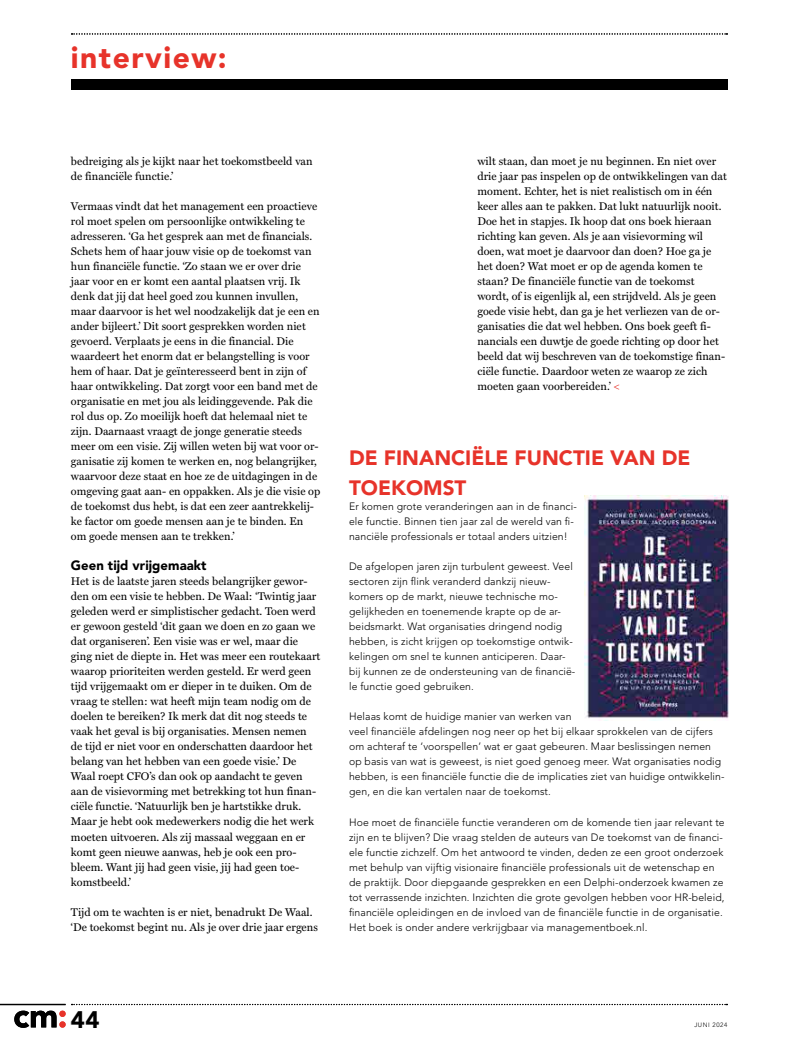
<style>
.page{position:relative;width:798px;height:1053px;background:#fff}
.page>*{position:absolute;margin:0;border:0;box-sizing:border-box;transform-origin:0 0}
.t1{font:900 30px "Avenir LT Std";letter-spacing:.05em;color:#e7332a}
.t2{font:900 23.75px "Avenir LT Std";color:#000}
.t3{font:900 20.62px/30px "Avenir LT Std";color:#e7332a}
.t4{font:900 13.38px "Avenir LT Std";letter-spacing:.005em;color:#000}
.t5{font:11.25px/15px "Miller Text";letter-spacing:.005em;color:#000}
.t6{font:300 10.62px/15px "Avenir LT Std";letter-spacing:.01em;color:#000}
.t7{font:300 6.25px "Avenir LT Std";letter-spacing:.09em;color:#000}
.s1{color:#e7332a}
</style>
<div class="page">
<hr style="left:0;top:1003px;width:66px;height:2px;background:#000">
<div style="left:71px;top:79px;width:655px;height:11px;background:#000"></div>
<svg style="left:14px;top:1003px;width:713px;height:24px"></svg>
<svg style="left:71px;top:33px;width:656px;height:2px"></svg>
<img style="left:584px;top:495px;width:145px;height:225px">
<h1 class="t1" style="left:71px;top:39px;width:157px">interview:</h1>
<p class="t5" style="left:71px;top:154px;width:243px">bedreiging als je kijkt naar het toekomstbeeld van de financiële functie.’</p>
<p class="t5" style="left:71px;top:199px;width:251px">Vermaas vindt dat het management een proactieve rol moet spelen om persoonlijke ontwikkeling te adresseren. ‘Ga het gesprek aan met de financials.<br>Schets hem of haar jouw visie op de toekomst van hun financiële functie. ‘Zo staan we er over drie jaar voor en er komt een aantal plaatsen vrij. Ik denk dat jij dat heel goed zou kunnen invullen, maar daarvoor is het wel noodzakelijk dat je een en ander bijleert.’ Dit soort gesprekken worden niet gevoerd. Verplaats je eens in die financial. Die waardeert het enorm dat er belangstelling is voor hem of haar. Dat je geïnteresseerd bent in zijn of haar ontwikkeling. Dat zorgt voor een band met de organisatie en met jou als leidinggevende. Pak die rol dus op. Zo moeilijk hoeft dat helemaal niet te zijn. Daarnaast vraagt de jonge generatie steeds meer om een visie. Zij willen weten bij wat voor or&shy;ganisatie zij komen te werken en, nog belangrijker, waarvoor deze staat en hoe ze de uitdagingen in de omgeving gaat aan- en oppakken. Als je die visie op de toekomst dus hebt, is dat een zeer aantrekkelij&shy;ke factor om goede mensen aan je te binden. En om goede mensen aan te trekken.’</p>
<p class="t4" style="left:71px;top:557px;width:137px">Geen tijd vrijgemaakt</p>
<p class="t5" style="left:71px;top:574px;width:251px">Het is de laatste jaren steeds belangrijker gewor&shy;den om een visie te hebben. De Waal: ‘Twintig jaar geleden werd er simplistischer gedacht. Toen werd er gewoon gesteld ‘dit gaan we doen en zo gaan we dat organiseren’. Een visie was er wel, maar die ging niet de diepte in. Het was meer een routekaart waarop prioriteiten werden gesteld. Er werd geen tijd vrijgemaakt om er dieper in te duiken. Om de vraag te stellen: wat heeft mijn team nodig om de doelen te bereiken? Ik merk dat dit nog steeds te vaak het geval is bij organisaties. Mensen nemen de tijd er niet voor en onderschatten daardoor het belang van het hebben van een goede visie.’ De Waal roept CFO’s dan ook op aandacht te geven aan de visievorming met betrekking tot hun finan&shy;ciële functie. ‘Natuurlijk ben je hartstikke druk.<br>Maar je hebt ook medewerkers nodig die het werk moeten uitvoeren. Als zij massaal weggaan en er komt geen nieuwe aanwas, heb je ook een pro&shy;bleem. Want jij had geen visie, jij had geen toe&shy;komstbeeld.’</p>
<p class="t5" style="left:71px;top:904px;width:248px">Tijd om te wachten is er niet, benadrukt De Waal. ‘De toekomst begint nu. Als je over drie jaar ergens</p>
<p class="t5" style="left:477px;top:154px;width:251px">wilt staan, dan moet je nu beginnen. En niet over drie jaar pas inspelen op de ontwikkelingen van dat moment. Echter, het is niet realistisch om in één keer alles aan te pakken. Dat lukt natuurlijk nooit.<br>Doe het in stapjes. Ik hoop dat ons boek hieraan richting kan geven. Als je aan visievorming wil doen, wat moet je daarvoor dan doen? Hoe ga je het doen? Wat moet er op de agenda komen te staan? De financiële functie van de toekomst wordt, of is eigenlijk al, een strijdveld. Als je geen goede visie hebt, dan ga je het verliezen van de or&shy;ganisaties die dat wel hebben. Ons boek geeft fi&shy;nancials een duwtje de goede richting op door het beeld dat wij beschreven van de toekomstige finan&shy;ciële functie. Daardoor weten ze waarop ze zich moeten gaan voorbereiden.’ <span class="s1">&lt;</span></p>
<h3 class="t3" style="left:349px;top:443px;width:342px">DE FINANCIËLE FUNCTIE VAN DE<br>TOEKOMST</h3>
<p class="t6" style="left:349px;top:499px;width:229px">Er komen grote veranderingen aan in de financi&shy;ële functie. Binnen tien jaar zal de wereld van fi&shy;nanciële professionals er totaal anders uitzien!</p>
<p class="t6" style="left:349px;top:559px;width:228px">De afgelopen jaren zijn turbulent geweest. Veel sectoren zijn flink veranderd dankzij nieuw&shy;komers op de markt, nieuwe technische mo&shy;gelijkheden en toenemende krapte op de ar&shy;beidsmarkt. Wat organisaties dringend nodig hebben, is zicht krijgen op toekomstige ontwik&shy;kelingen om snel te kunnen anticiperen. Daar&shy;bij kunnen ze de ondersteuning van de financië&shy;le functie goed gebruiken.</p>
<p class="t6" style="left:349px;top:709px;width:377px">Helaas komt de huidige manier van werken van<br>veel financiële afdelingen nog neer op het bij elkaar sprokkelen van de cijfers om achteraf te ‘voorspellen’ wat er gaat gebeuren. Maar beslissingen nemen op basis van wat is geweest, is niet goed genoeg meer. Wat organisaties nodig hebben, is een financiële functie die de implicaties ziet van huidige ontwikkelin&shy;gen, en die kan vertalen naar de toekomst.</p>
<p class="t6" style="left:349px;top:814px;width:377px">Hoe moet de financiële functie veranderen om de komende tien jaar relevant te zijn en te blijven? Die vraag stelden de auteurs van De toekomst van de financi&shy;ële functie zichzelf. Om het antwoord te vinden, deden ze een groot onderzoek met behulp van vijftig visionaire financiële professionals uit de wetenschap en de praktijk. Door diepgaande gesprekken en een Delphi-onderzoek kwamen ze tot verrassende inzichten. Inzichten die grote gevolgen hebben voor HR-beleid, financiële opleidingen en de invloed van de financiële functie in de organisatie.<br>Het boek is onder andere verkrijgbaar via managementboek.nl.</p>
<h2 class="t2" style="left:71px;top:1005px;width:30px">44</h2>
<p class="t7" style="left:694px;top:1020px;width:34px">JUNI 2024</p>
</div>
